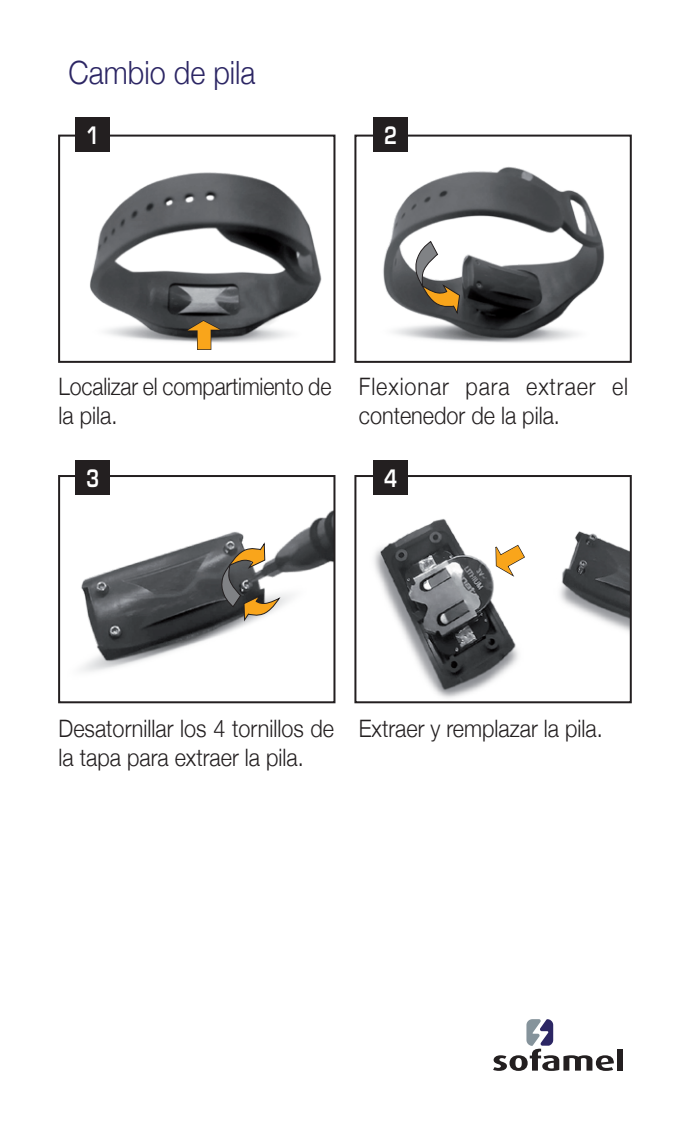
<style>
.page{position:relative;width:684px;height:1132px;background:#fff}
.page>*{position:absolute;margin:0;border:0;box-sizing:border-box;transform-origin:0 0}
.t1{font:300 32px "Helvetica Neue";color:#2c2664;scale:.9 1}
.t2{font:300 24px/28.8px "Helvetica Neue";color:#231f20;scale:.9 1}
.t3{font:300 24px/28.8px "Helvetica Neue";letter-spacing:.04em;color:#231f20;scale:.9 1}
.t4{font:300 24px/28.8px "Helvetica Neue";color:#231f20;scale:.89 1}
.t5{font:600 23.2px "Eurostile";color:#fff;scale:.8 1}
</style>
<div class="page">
<div style="left:617px;top:1048px;width:6px;height:22px;background:#231f20"></div>
<svg style="left:493px;top:1019px;width:120px;height:51px"></svg>
<img style="left:90px;top:172px;width:232px;height:171px">
<div style="left:58px;top:135px;width:277px;height:228px;border:2px solid #231f20"></div>
<img style="left:383px;top:166px;width:222px;height:177px">
<div style="left:354px;top:135px;width:277px;height:228px;border:2px solid #231f20"></div>
<img style="left:80px;top:510px;width:252px;height:162px">
<div style="left:58px;top:475px;width:277px;height:228px;border:2px solid #231f20"></div>
<img style="left:374px;top:478px;width:254px;height:220px">
<div style="left:354px;top:475px;width:277px;height:228px;border:2px solid #231f20"></div>
<div style="left:75px;top:117px;width:35px;height:34px;background:#231f20"></div>
<div style="left:373px;top:117px;width:34px;height:34px;background:#231f20"></div>
<div style="left:75px;top:460px;width:35px;height:35px;background:#231f20"></div>
<div style="left:373px;top:460px;width:34px;height:35px;background:#231f20"></div>
<svg style="left:183px;top:319px;width:42px;height:31px"></svg>
<svg style="left:494px;top:541px;width:31px;height:37px"></svg>
<svg style="left:415px;top:241px;width:45px;height:74px"></svg>
<svg style="left:220px;top:542px;width:59px;height:80px"></svg>
<h1 class="t1" style="left:69px;top:47px;width:209px">Cambio de pila</h1>
<p class="t5" style="left:86px;top:120px;width:18px">1</p>
<p class="t5" style="left:384px;top:120px;width:18px">2</p>
<p class="t4" style="left:59px;top:370px;width:308px">Localizar el compartimiento de la pila.</p>
<p class="t3" style="left:358px;top:370px;width:301px">Flexionar para extraer el contenedor de la pila.</p>
<p class="t5" style="left:86px;top:464px;width:18px">3</p>
<p class="t5" style="left:384px;top:464px;width:18px">4</p>
<p class="t2" style="left:59px;top:712px;width:307px">Desatornillar los 4 tornillos de la tapa para extraer la pila.</p>
<p class="t2" style="left:358px;top:712px;width:272px">Extraer y remplazar la pila.</p>
</div>
